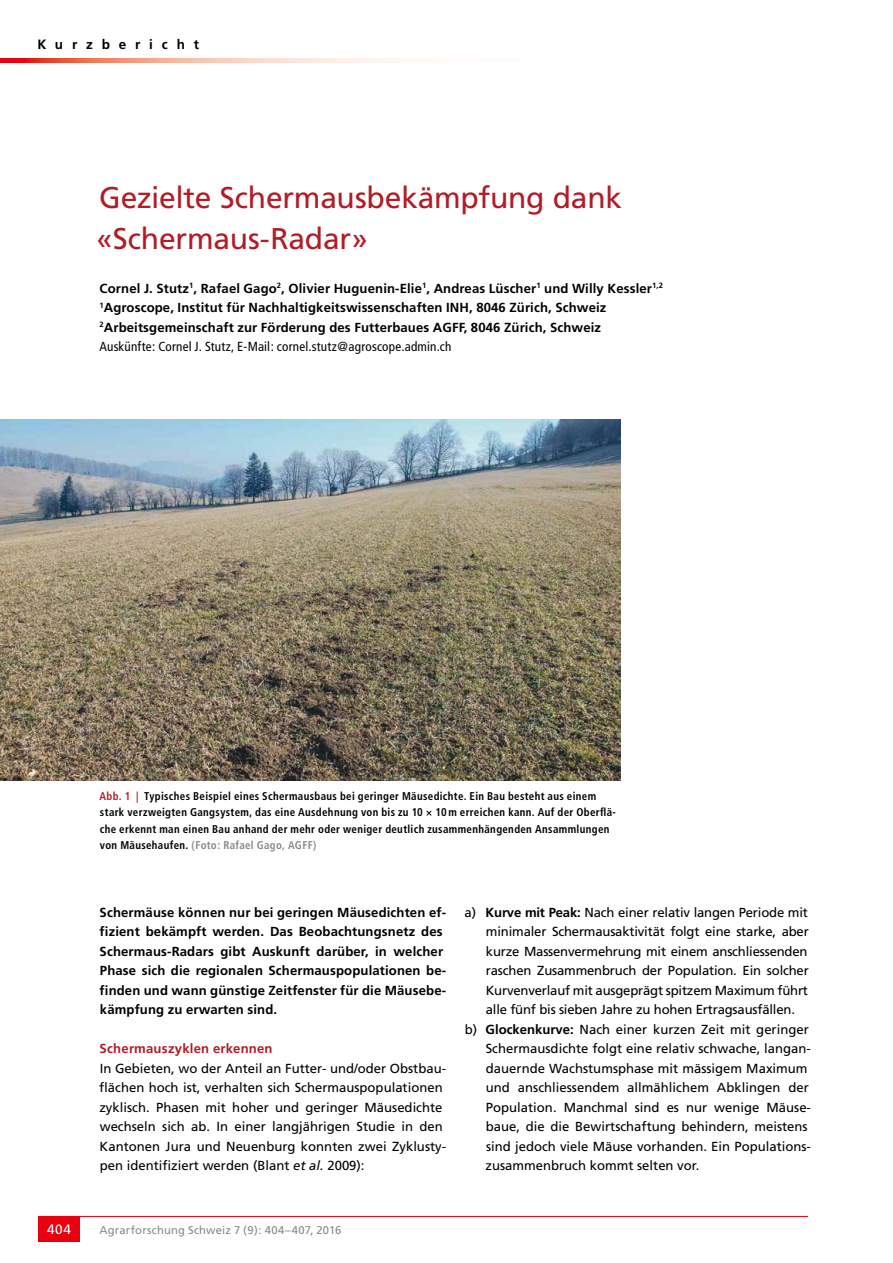
<style>
.page{position:relative;width:893px;height:1263px;background:#fff}
.page>*{position:absolute;margin:0;border:0;box-sizing:border-box;transform-origin:0 0}
.t1{font:30px/40.5px "Frutiger";letter-spacing:-.01em;color:#b21c27}
.t2{font:700 13.5px "Frutiger";letter-spacing:.655em;color:#000}
.t3{font:13.5px "Frutiger";color:#fff}
.t4{font:13.2px/19.5px "Frutiger";color:#000}
.t5{font:700 13.2px/19.5px "Frutiger";letter-spacing:.01em;color:#000}
.t6{font:700 13.2px "Frutiger";letter-spacing:.015em;color:#b21c27}
.t7{font:700 condensed 11.25px/16.5px "Frutiger";letter-spacing:.03em;color:#000}
.t8{font:11.25px "Frutiger";letter-spacing:.015em;color:#878988}
.s1{font-weight:400;font-stretch:condensed}
.s2{color:#b21c27}
.s3{color:#878988}
.s4{font-style:italic}
.s5{font-weight:700}
</style>
<div class="page">
<hr style="left:38px;top:1216px;width:770px;height:1px;background:#e7000e">
<div style="left:38px;top:1216px;width:42px;height:26px;background:#e7000e"></div>
<svg style="left:0;top:58px;width:409px;height:5px;background:#f6ab9a"></svg>
<img style="left:0;top:419px;width:621px;height:361px">
<p class="t2" style="left:37px;top:36px;width:163px">Kurzbericht</p>
<h1 class="t1" style="left:97px;top:177px;width:527px">Gezielte Schermausbekämpfung dank «Schermaus-Radar»</h1>
<p class="t5" style="left:99px;top:278px;width:565px">Cornel J. Stutz<sup>1</sup>, Rafael Gago<sup>2</sup>, Olivier Huguenin-Elie<sup>1</sup>, Andreas Lüscher<sup>1</sup> und Willy Kessler<sup>1,2<br>1</sup>Agroscope, Institut für Nachhaltigkeitswissenschaften INH, 8046 Zürich, Schweiz <sup>2</sup>Arbeitsgemeinschaft zur Förderung des Futterbaues AGFF, 8046 Zürich, Schweiz<br><span class="s1">Auskünfte: Cornel J. Stutz, E-Mail: cornel.stutz@agroscope.admin.ch</span></p>
<p class="t7" style="left:100px;top:787px;width:518px"><span class="s2">Abb. 1 |</span> Typisches Beispiel eines Schermausbaus bei geringer Mäusedichte. Ein Bau besteht aus einem stark verzweigten Gangsystem, das eine Ausdehnung von bis zu 10 × 10m erreichen kann. Auf der Oberflä&shy;che erkennt man einen Bau anhand der mehr oder weniger deutlich zusammenhängenden Ansammlungen von Mäusehaufen. <span class="s3">(Foto: Rafael Gago, AGFF)</span></p>
<p class="t5" style="left:100px;top:902px;width:348px">Schermäuse können nur bei geringen Mäusedichten ef&shy;fizient bekämpft werden. Das Beobachtungsnetz des Schermaus-Radars gibt Auskunft darüber, in welcher Phase sich die regionalen Schermauspopulationen be&shy;finden und wann günstige Zeitfenster für die Mäusebe&shy;kämpfung zu erwarten sind.</p>
<p class="t6" style="left:100px;top:1041px;width:175px">Schermauszyklen erkennen</p>
<p class="t4" style="left:99px;top:1058px;width:348px">In Gebieten, wo der Anteil an Futter- und/oder Obstbau&shy;flächen hoch ist, verhalten sich Schermauspopulationen zyklisch. Phasen mit hoher und geringer Mäusedichte wechseln sich ab. In einer langjährigen Studie in den Kantonen Jura und Neuenburg konnten zwei Zyklusty&shy;pen identifiziert werden (Blant <span class="s4">et al.</span> 2009):</p>
<p class="t4" style="left:464px;top:902px;width:345px">a) <span class="s5">Kurve mit Peak:</span> Nach einer relativ langen Periode mit</p>
<p class="t4" style="left:486px;top:922px;width:324px">minimaler Schermausaktivität folgt eine starke, aber</p>
<p class="t4" style="left:486px;top:941px;width:323px">kurze Massenvermehrung mit einem anschliessenden</p>
<p class="t4" style="left:486px;top:961px;width:324px">raschen Zusammenbruch der Population. Ein solcher</p>
<p class="t4" style="left:486px;top:980px;width:324px">Kurvenverlauf mit ausgeprägt spitzem Maximum führt</p>
<p class="t4" style="left:486px;top:1000px;width:311px">alle fünf bis sieben Jahre zu hohen Ertragsausfällen.</p>
<p class="t4" style="left:465px;top:1019px;width:346px">b) <span class="s5">Glockenkurve:</span> Nach einer kurzen Zeit mit geringer</p>
<p class="t4" style="left:486px;top:1039px;width:327px">Schermausdichte folgt eine relativ schwache, langan-</p>
<p class="t4" style="left:486px;top:1058px;width:323px">dauernde Wachstumsphase mit mässigem Maximum</p>
<p class="t4" style="left:486px;top:1078px;width:324px">und anschliessendem allmählichem Abklingen der</p>
<p class="t4" style="left:486px;top:1097px;width:327px">Population. Manchmal sind es nur wenige Mäuse-</p>
<p class="t4" style="left:486px;top:1117px;width:323px">baue, die die Bewirtschaftung behindern, meistens</p>
<p class="t4" style="left:486px;top:1136px;width:326px">sind jedoch viele Mäuse vorhanden. Ein Populations-</p>
<p class="t4" style="left:485px;top:1156px;width:215px">zusammenbruch kommt selten vor.</p>
<p class="t3" style="left:47px;top:1221px;width:25px">404</p>
<p class="t8" style="left:99px;top:1223px;width:243px">Agrarforschung Schweiz 7 (9): 404–407, 2016</p>
</div>
